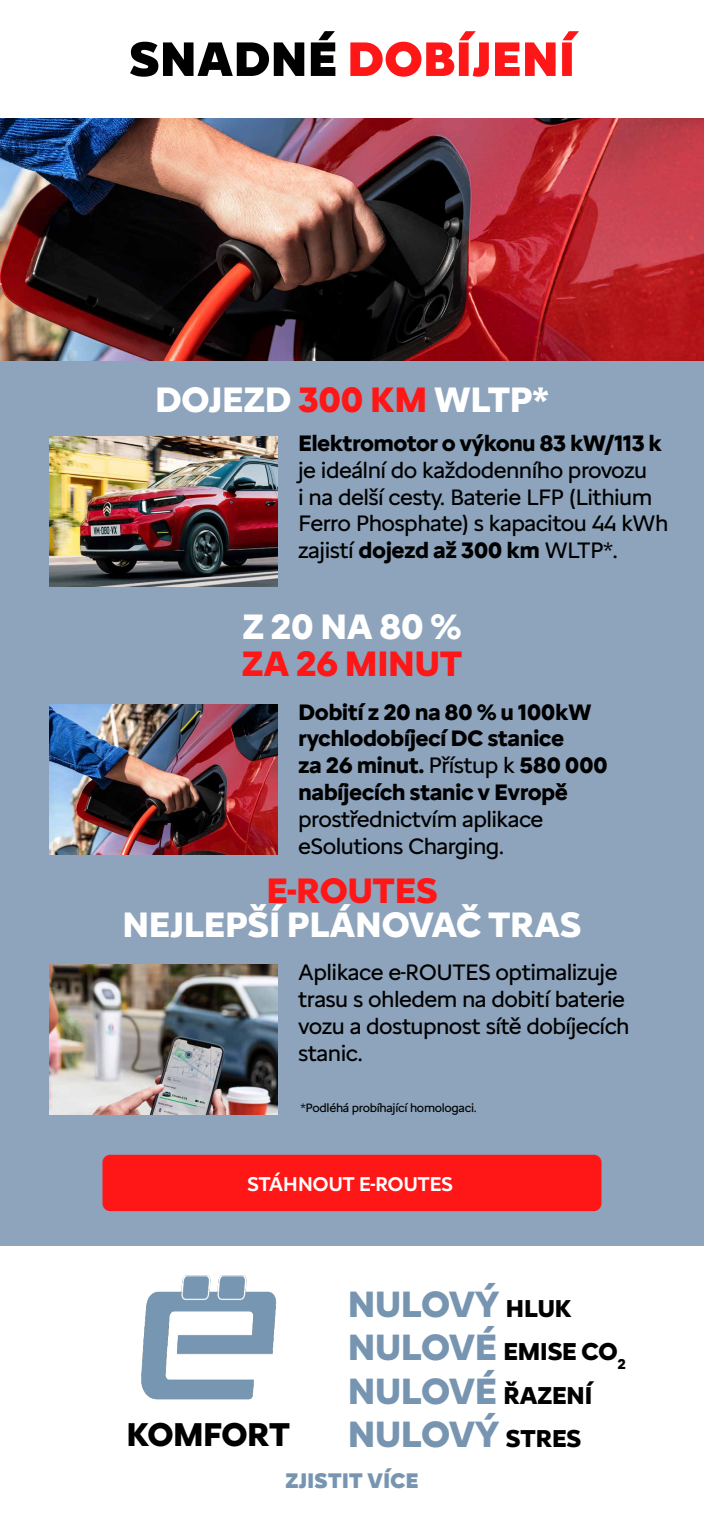
<style>
.page{position:relative;width:704px;height:1523px;background:#fff}
.page>*{position:absolute;margin:0;border:0;box-sizing:border-box;transform-origin:0 0}
.t1{font:900 50px "Citroen Type Latin";letter-spacing:-.01em;color:#ff1616}
.t2{font:700 37.81px "Citroen Type Latin";letter-spacing:-.03em;color:#7795b1}
.t3{font:700 36.56px "Citroen Type Latin";letter-spacing:-.025em;color:#fff}
.t4{font:700 36.56px "Citroen Type Latin";letter-spacing:-.025em;color:#ff1616}
.t5{font:700 34.06px "Citroen Type Latin";letter-spacing:-.035em;color:#000}
.t6{font:700 25.25px "Citroen Type Latin";letter-spacing:-.03em;color:#000}
.t7{font:23.12px/26.9px "Citroen Type Latin";letter-spacing:-.025em;color:#000}
.t8{font:700 23.12px/26.9px "Citroen Type Latin";letter-spacing:-.025em;color:#000}
.t9{font:900 21.88px "Citroen Type Latin";letter-spacing:-.01em;color:#7795b1}
.t10{font:500 20.62px "Citroen Type Latin";letter-spacing:-.025em;color:#fff}
.t11{font:12.5px "Citroen Type Latin";letter-spacing:-.025em;color:#000}
.s1{color:#000}
.s2{color:#ff1616}
.s3{font-weight:700}
.s4{font-weight:400}
.s5{font-size:25.25px;color:#000}
.s6{font-size:37.81px;color:#7795b1}
</style>
<div class="page">
<div style="left:0;top:140px;width:703px;height:1105px;background:#8da4bc"></div>
<img style="left:50px;top:436px;width:227px;height:150px">
<img style="left:50px;top:704px;width:227px;height:150px">
<img style="left:50px;top:964px;width:227px;height:150px">
<img style="left:0;top:118px;width:703px;height:242px">
<img style="left:142px;top:1275px;width:134px;height:125px">
<div style="left:102px;top:1154px;width:499px;height:57px;background:#ff1616;border-radius:8px"></div>
<h1 class="t1" style="left:128px;top:21px;width:448px"><span class="s1">SNADNÉ</span> DOBÍJENÍ</h1>
<h3 class="t3" style="left:154px;top:372px;width:396px">DOJEZD <span class="s2">300 KM</span> WLTP*</h3>
<p class="t8" style="left:298px;top:427px;width:365px">Elektromotor o výkonu 83 kW/113 k</p>
<p class="t7" style="left:298px;top:454px;width:371px">je ideální do každodenního provozu<br>i na delší cesty. Baterie LFP (Lithium Ferro Phosphate) s kapacitou 44 kWh zajistí <span class="s3">dojezd až 300 km</span> WLTP*.</p>
<h3 class="t3" style="left:242px;top:599px;width:221px">Z 20 NA 80 %</h3>
<h3 class="t4" style="left:241px;top:636px;width:222px">ZA 26 MINUT</h3>
<p class="t8" style="left:298px;top:696px;width:311px">Dobití z 20 na 80 % u 100kW rychlodobíjecí DC stanice<br>za 26 minut. <span class="s4">Přístup k</span> 580 000 nabíjecích stanic v Evropě</p>
<p class="t7" style="left:298px;top:803px;width:247px">prostřednictvím aplikace eSolutions Charging.</p>
<h3 class="t4" style="left:266px;top:862px;width:173px">E-ROUTES</h3>
<h3 class="t3" style="left:122px;top:897px;width:461px">NEJLEPŠÍ PLÁNOVAČ TRAS</h3>
<p class="t7" style="left:298px;top:957px;width:333px">Aplikace e-ROUTES optimalizuje trasu s ohledem na dobití baterie vozu a dostupnost sítě dobíjecích stanic.</p>
<p class="t11" style="left:300px;top:1098px;width:178px">*Podléhá probíhající homologaci.</p>
<p class="t10" style="left:247px;top:1168px;width:207px">STÁHNOUT E-ROUTES</p>
<h2 class="t2" style="left:347px;top:1275px;width:226px">NULOVÝ <span class="s5">HLUK</span></h2>
<p class="t6" style="left:347px;top:1332px;width:279px"><span class="s6">NULOVÉ</span> EMISE CO<sub>2</sub></p>
<h2 class="t2" style="left:347px;top:1362px;width:246px">NULOVÉ <span class="s5">ŘAZENÍ</span></h2>
<h3 class="t5" style="left:126px;top:1408px;width:165px">KOMFORT</h3>
<h2 class="t2" style="left:347px;top:1405px;width:235px">NULOVÝ <span class="s5">STRES</span></h2>
<p class="t9" style="left:285px;top:1463px;width:135px">ZJISTIT VÍCE</p>
</div>
